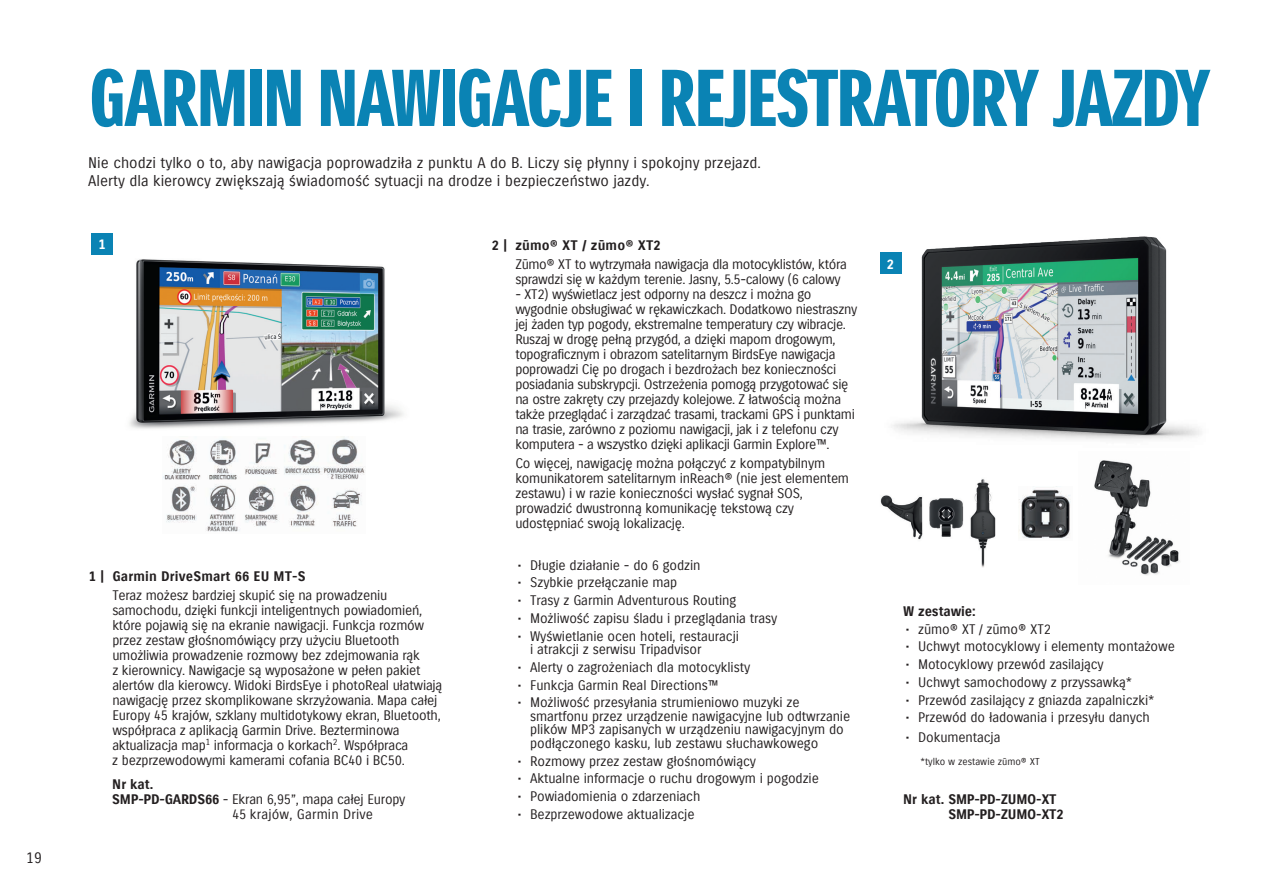
<style>
.page{position:relative;width:1263px;height:893px;background:#fff}
.page>*{position:absolute;margin:0;border:0;box-sizing:border-box;transform-origin:0 0}
.t1{font:78px "Suzuki PRO Headline";letter-spacing:-.02em;color:#0a83b4}
.t2{font:15px/18px "Suzuki PRO Regular";color:#231f20}
.t3{font:13.5px/15px "Suzuki PRO Regular";letter-spacing:-.02em;color:#231f20}
.t4{font:13.5px/15px "Suzuki PRO Bold";letter-spacing:-.02em;color:#231f20}
.t5{font:13.5px "Suzuki PRO Regular";letter-spacing:.01em;color:#231f20}
.t6{font:13.5px "Suzuki PRO Bold";color:#fff}
.t7{font:9.75px "Suzuki PRO Regular";color:#231f20}
.s1{font-family:"Suzuki PRO Bold"}
</style>
<div class="page">
<img style="left:91px;top:240px;width:313px;height:189px">
<img style="left:163px;top:437px;width:202px;height:95px">
<div style="left:92px;top:233px;width:21px;height:22px;background:#0a83b4"></div>
<img style="left:880px;top:236px;width:321px;height:204px">
<img style="left:1094px;top:460px;width:86px;height:116px">
<img style="left:880px;top:479px;width:116px;height:89px">
<img style="left:1018px;top:489px;width:52px;height:49px">
<div style="left:880px;top:253px;width:21px;height:21px;background:#0a83b4"></div>
<p class="t2" style="left:26px;top:849px;width:18px">19</p>
<p class="t1" style="left:89px;top:51px;width:1123px">GARMIN NAWIGACJE I REJESTRATORY JAZDY</p>
<p class="t2" style="left:88px;top:154px;width:674px">Nie chodzi tylko o to, aby nawigacja poprowadziła z punktu A do B. Liczy się płynny i spokojny przejazd.<br>Alerty dla kierowcy zwiększają świadomość sytuacji na drodze i bezpieczeństwo jazdy.</p>
<p class="t6" style="left:99px;top:236px;width:9px">1</p>
<p class="t3" style="left:112px;top:567px;width:276px;line-height:19.2px;text-indent:-23px"><span class="s1">1 | Garmin DriveSmart 66 EU MT-S<br></span>Teraz możesz bardziej skupić się na prowadzeniu</p>
<p class="t3" style="left:112px;top:603px;width:332px">samochodu, dzięki funkcji inteligentnych powiadomień, które pojawią się na ekranie nawigacji. Funkcja rozmów przez zestaw głośnomówiący przy użyciu Bluetooth umożliwia prowadzenie rozmowy bez zdejmowania rąk<br>z kierownicy. Nawigacje są wyposażone w pełen pakiet alertów dla kierowcy. Widoki BirdsEye i photoReal ułatwiają nawigację przez skomplikowane skrzyżowania. Mapa całej Europy 45 krajów, szklany multidotykowy ekran, Bluetooth, współpraca z aplikacją Garmin Drive. Bezterminowa aktualizacja map<sup>1</sup> informacja o korkach<sup>2</sup>. Współpraca<br>z bezprzewodowymi kamerami cofania BC40 i BC50.</p>
<p class="t4" style="left:112px;top:776px;width:43px">Nr kat.</p>
<p class="t3" style="left:112px;top:791px;width:295px"><span class="s1">SMP-PD-GARDS66</span> - Ekran 6,95”, mapa całej Europy</p>
<p class="t5" style="left:232px;top:806px;width:142px">45 krajów, Garmin Drive</p>
<p class="t3" style="left:515px;top:236px;width:333px;line-height:19.2px;text-indent:-23px"><span class="s1">2 | zūmo® XT / zūmo® XT2<br></span>Zūmo® XT to wytrzymała nawigacja dla motocyklistów, która</p>
<p class="t3" style="left:515px;top:272px;width:327px">sprawdzi się w każdym terenie. Jasny, 5.5-calowy (6 calowy</p>
<p class="t3" style="left:515px;top:287px;width:343px">- XT2) wyświetlacz jest odporny na deszcz i można go wygodnie obsługiwać w rękawiczkach. Dodatkowo niestraszny jej żaden typ pogody, ekstremalne temperatury czy wibracje.<br>Ruszaj w drogę pełną przygód, a dzięki mapom drogowym, topograficznym i obrazom satelitarnym BirdsEye nawigacja poprowadzi Cię po drogach i bezdrożach bez konieczności posiadania subskrypcji. Ostrzeżenia pomogą przygotować się na ostre zakręty czy przejazdy kolejowe. Z łatwością można także przeglądać i zarządzać trasami, trackami GPS i punktami na trasie, zarówno z poziomu nawigacji, jak i z telefonu czy komputera - a wszystko dzięki aplikacji Garmin Explore™.</p>
<p class="t3" style="left:515px;top:456px;width:335px">Co więcej, nawigację można połączyć z kompatybilnym komunikatorem satelitarnym inReach® (nie jest elementem zestawu) i w razie konieczności wysłać sygnał SOS, prowadzić dwustronną komunikację tekstową czy udostępniać swoją lokalizację.</p>
<p class="t3" style="left:517px;top:557px;width:185px">• Długie działanie - do 6 godzin</p>
<p class="t3" style="left:517px;top:575px;width:161px">• Szybkie przełączanie map</p>
<p class="t3" style="left:517px;top:593px;width:220px">• Trasy z Garmin Adventurous Routing</p>
<p class="t3" style="left:517px;top:611px;width:261px">• Możliwość zapisu śladu i przeglądania trasy</p>
<p class="t3" style="left:530px;top:629px;width:210px;line-height:13.5px;text-indent:-13px">• Wyświetlanie ocen hoteli, restauracji i atrakcji z serwisu Tripadvisor</p>
<p class="t3" style="left:517px;top:660px;width:234px">• Alerty o zagrożeniach dla motocyklisty</p>
<p class="t3" style="left:517px;top:677px;width:203px">• Funkcja Garmin Real Directions™</p>
<p class="t3" style="left:530px;top:696px;width:322px;line-height:13.5px;text-indent:-13px">• Możliwość przesyłania strumieniowo muzyki ze smartfonu przez urządzenie nawigacyjne lub odtwrzanie plików MP3 zapisanych w urządzeniu nawigacyjnym do podłączonego kasku, lub zestawu słuchawkowego</p>
<p class="t3" style="left:517px;top:753px;width:240px">• Rozmowy przez zestaw głośnomówiący</p>
<p class="t3" style="left:517px;top:771px;width:303px">• Aktualne informacje o ruchu drogowym i pogodzie</p>
<p class="t3" style="left:517px;top:789px;width:184px">• Powiadomienia o zdarzeniach</p>
<p class="t3" style="left:517px;top:807px;width:179px">• Bezprzewodowe aktualizacje</p>
<p class="t6" style="left:887px;top:256px;width:9px">2</p>
<p class="t4" style="left:903px;top:604px;width:74px">W zestawie:</p>
<p class="t3" style="left:905px;top:621px;width:147px">• zūmo® XT / zūmo® XT2</p>
<p class="t3" style="left:905px;top:639px;width:271px">• Uchwyt motocyklowy i elementy montażowe</p>
<p class="t3" style="left:905px;top:657px;width:200px">• Motocyklowy przewód zasilający</p>
<p class="t3" style="left:905px;top:675px;width:228px">• Uchwyt samochodowy z przyssawką*</p>
<p class="t3" style="left:905px;top:692px;width:251px">• Przewód zasilający z gniazda zapalniczki*</p>
<p class="t3" style="left:905px;top:710px;width:246px">• Przewód do ładowania i przesyłu danych</p>
<p class="t3" style="left:905px;top:729px;width:97px">• Dokumentacja</p>
<p class="t7" style="left:920px;top:756px;width:121px">*tylko w zestawie zūmo® XT</p>
<p class="t4" style="left:948px;top:791px;width:117px;text-indent:-45px">Nr kat. SMP-PD-ZUMO-XT<br>SMP-PD-ZUMO-XT2</p>
</div>
